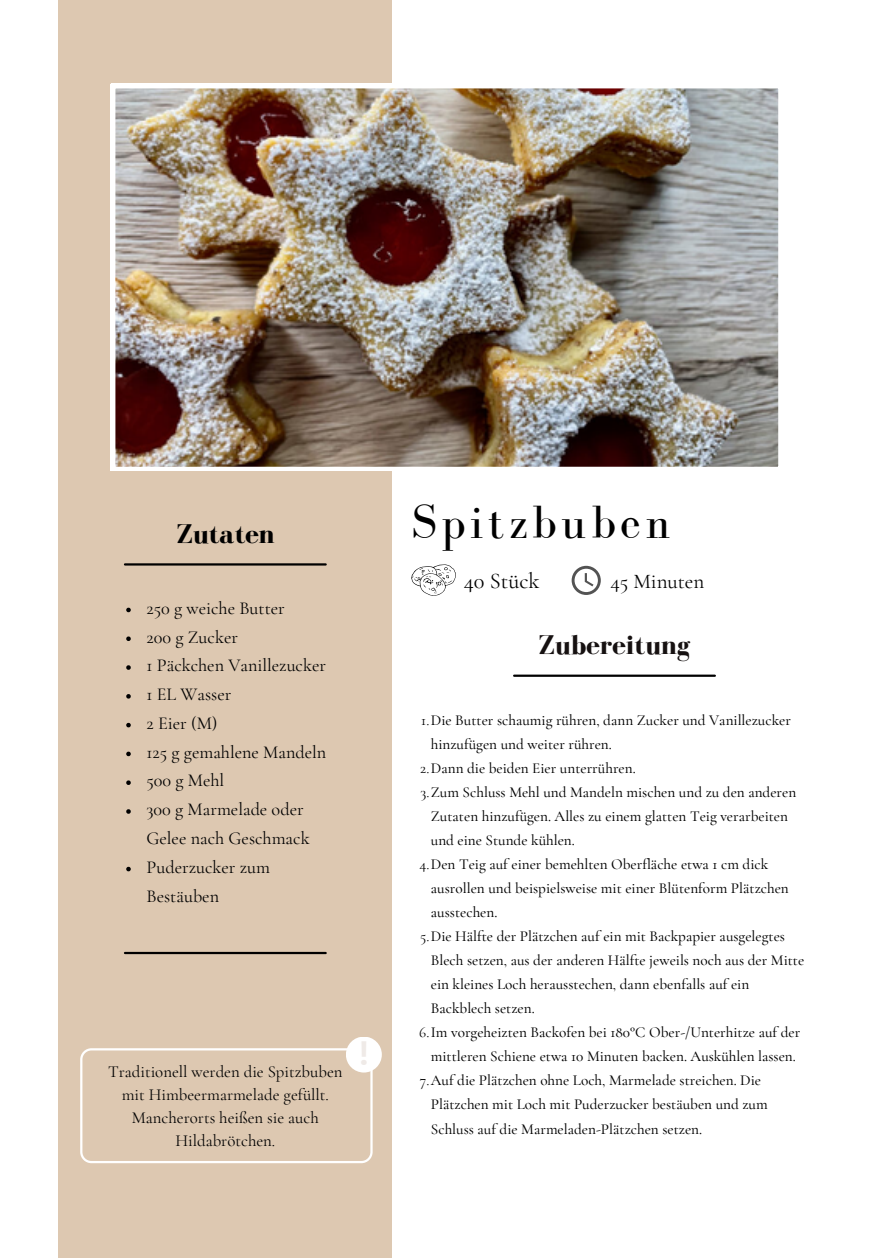
<style>
.page{position:relative;width:894px;height:1258px;background:#fff}
.page>*{position:absolute;margin:0;border:0;box-sizing:border-box;transform-origin:0 0}
.t1{font:48px "Bodoni FLF";letter-spacing:.085em;color:#000}
.t2{font:700 33px "Canva Sans";color:#efeae7}
.t3{font:700 27.9px "Bodoni FLF";color:#161111}
.t4{font:700 27.9px "Bodoni FLF";color:#000}
.t5{font:22.5px "Cormorant Garamond";color:#000}
.t6{font:21px "Cormorant Garamond";color:#000}
.t7{font:18.3px/28.8px "Cormorant Garamond";color:#000}
.t8{font:16.8px/23.1px "Cormorant Garamond";color:#000;text-align:center}
.t9{font:500 15.3px/24px "Cormorant Garamond";color:#000}
.s1{font-weight:400}
</style>
<div class="page">
<div style="left:58px;top:0;width:333px;height:1258px;background:#ddc8b1"></div>
<img style="left:111px;top:84px;width:668px;height:387px">
<hr style="left:125px;top:563px;width:200px;height:2px;background:#000">
<hr style="left:514px;top:674px;width:200px;height:3px;background:#000">
<hr style="left:125px;top:952px;width:200px;height:2px;background:#000">
<svg style="left:571px;top:566px;width:29px;height:29px"></svg>
<svg style="left:411px;top:564px;width:45px;height:32px"></svg>
<svg style="left:126px;top:608px;width:5px;height:4px"></svg>
<svg style="left:126px;top:636px;width:5px;height:5px"></svg>
<svg style="left:126px;top:665px;width:5px;height:5px"></svg>
<svg style="left:126px;top:694px;width:5px;height:4px"></svg>
<svg style="left:126px;top:723px;width:5px;height:4px"></svg>
<svg style="left:126px;top:751px;width:5px;height:5px"></svg>
<svg style="left:126px;top:780px;width:5px;height:5px"></svg>
<svg style="left:126px;top:809px;width:5px;height:5px"></svg>
<svg style="left:126px;top:867px;width:5px;height:4px"></svg>
<svg style="left:80px;top:1048px;width:292px;height:115px"></svg>
<div style="left:346px;top:1036px;width:36px;height:36px;background:#fff;border-radius:50%"></div>
<p class="t4" style="left:176px;top:518px;width:99px">Zutaten</p>
<p class="t7" style="left:146px;top:593px;width:140px">250 g weiche Butter</p>
<h4 class="t7" style="left:146px;top:622px;width:93px">200 g Zucker</h4>
<h1 class="t7" style="left:146px;top:651px;width:181px">1 Päckchen Vanillezucker</h1>
<p class="t7" style="left:146px;top:680px;width:86px">1 EL Wasser</p>
<p class="t7" style="left:146px;top:709px;width:73px">2 Eier (M)</p>
<h3 class="t7" style="left:146px;top:737px;width:181px">125 g gemahlene Mandeln</h3>
<h3 class="t7" style="left:146px;top:766px;width:79px">500 g Mehl</h3>
<h2 class="t7" style="left:146px;top:795px;width:164px">300 g Marmelade oder<br>Gelee nach Geschmack</h2>
<p class="t7" style="left:146px;top:852px;width:125px">Puderzucker zum<br>Bestäuben</p>
<p class="t8" style="left:108px;top:1060px;width:236px">Traditionell werden die Spitzbuben mit Himbeermarmelade gefüllt.<br>Mancherorts heißen sie auch<br>Hildabrötchen.</p>
<p class="t2" style="left:358px;top:1029px;width:12px">!</p>
<h2 class="t1" style="left:411px;top:496px;width:261px">Spitzbuben</h2>
<p class="t5" style="left:463px;top:567px;width:77px">40 Stück</p>
<p class="t6" style="left:610px;top:569px;width:95px">45 Minuten</p>
<p class="t3" style="left:538px;top:629px;width:153px">Zubereitung</p>
<p class="t9" style="left:431px;top:708px;width:361px;text-indent:-10px"><span class="s1">1.</span>Die Butter schaumig rühren, dann Zucker und Vanillezucker hinzufügen und weiter rühren.</p>
<p class="t9" style="left:420px;top:756px;width:217px"><span class="s1">2.</span>Dann die beiden Eier unterrühren.</p>
<p class="t9" style="left:431px;top:780px;width:367px;text-indent:-10px"><span class="s1">3.</span>Zum Schluss Mehl und Mandeln mischen und zu den anderen<br>Zutaten hinzufügen. Alles zu einem glatten Teig verarbeiten und eine Stunde kühlen.</p>
<p class="t9" style="left:431px;top:852px;width:359px;text-indent:-11px"><span class="s1">4.</span>Den Teig auf einer bemehlten Oberfläche etwa 1 cm dick ausrollen und beispielsweise mit einer Blütenform Plätzchen ausstechen.</p>
<p class="t9" style="left:431px;top:924px;width:375px;text-indent:-11px"><span class="s1">5.</span>Die Hälfte der Plätzchen auf ein mit Backpapier ausgelegtes Blech setzen, aus der anderen Hälfte jeweils noch aus der Mitte ein kleines Loch herausstechen, dann ebenfalls auf ein Backblech setzen.</p>
<p class="t9" style="left:419px;top:1020px;width:382px;text-align:center"><span class="s1">6.</span>Im vorgeheizten Backofen bei 180°C Ober-/Unterhitze auf der mittleren Schiene etwa 10 Minuten backen. Auskühlen lassen.</p>
<p class="t9" style="left:431px;top:1068px;width:338px;text-indent:-11px"><span class="s1">7.</span>Auf die Plätzchen ohne Loch, Marmelade streichen. Die<br>Plätzchen mit Loch mit Puderzucker bestäuben und zum<br>Schluss auf die Marmeladen-Plätzchen setzen.</p>
</div>
